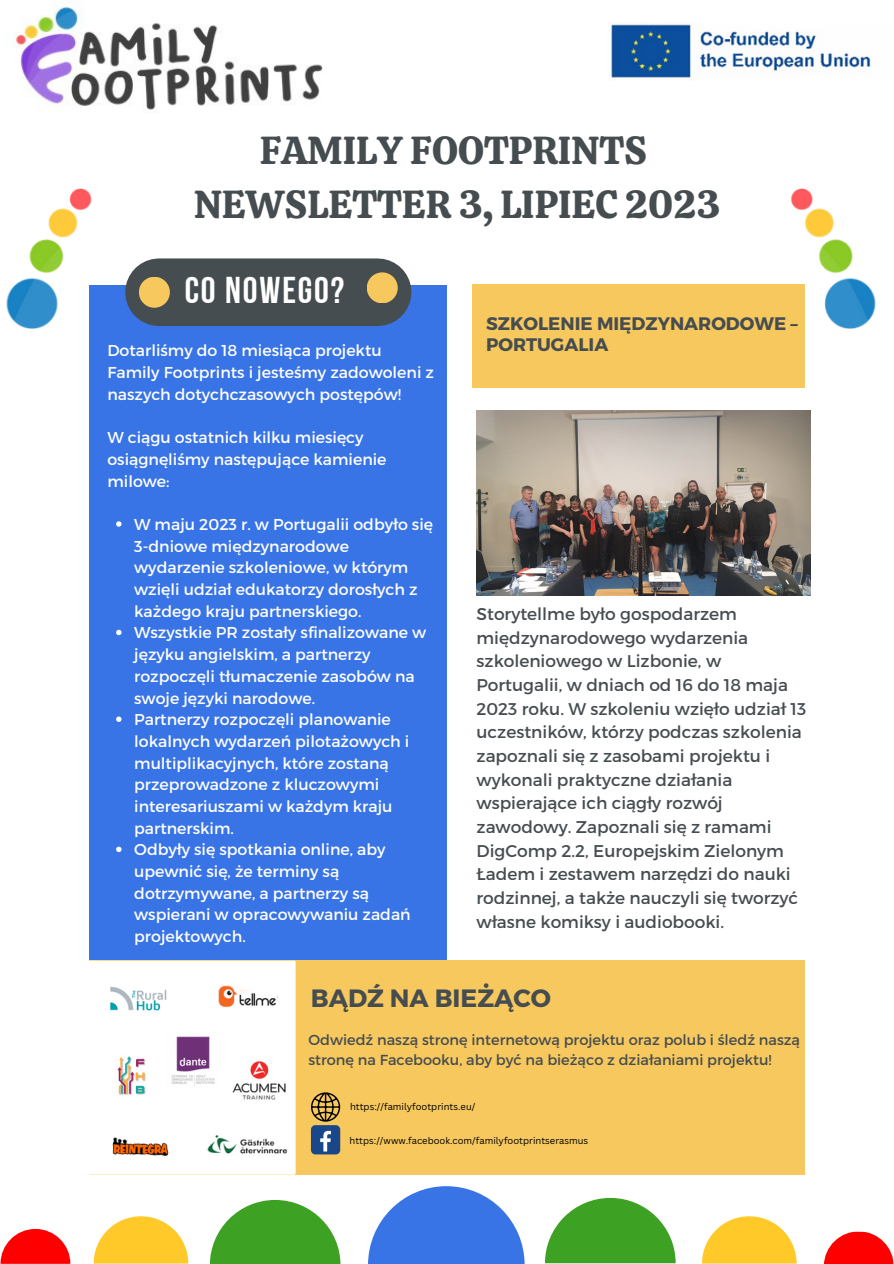
<style>
.page{position:relative;width:894px;height:1264px;background:#fff}
.page>*{position:absolute;margin:0;border:0;box-sizing:border-box;transform-origin:0 0}
.t1{font:38.85px "Calistoga";color:#464d50}
.t2{font:37.2px "Bebas Neue Cyrillic";letter-spacing:.05em;color:#fff}
.t3{font:700 25.05px "Montserrat";color:#464d50}
.t4{font:700 18.15px/21.3px "Montserrat";color:#464d50}
.t5{font:16.95px/23.7px "Montserrat";color:#464d50}
.t6{font:15.75px/21.8px "Montserrat";color:#fff}
.t7{font:14.55px/20.2px "Montserrat";color:#464d50}
.t8{font:9.45px "Canva Sans";color:#000}
</style>
<div class="page">
<div style="left:89px;top:285px;width:358px;height:675px;background:#3974e6"></div>
<div style="left:89px;top:960px;width:715px;height:215px;background:#f7c85d"></div>
<div style="left:472px;top:285px;width:332px;height:103px;background:#f7c85d"></div>
<div style="left:159px;top:258px;width:218px;height:68px;background:#464d50"></div>
<div style="left:366px;top:272px;width:31px;height:31px;background:#f7c85d;border-radius:50%"></div>
<svg style="left:1px;top:1228px;width:69px;height:35px"></svg>
<svg style="left:94px;top:1216px;width:94px;height:47px"></svg>
<svg style="left:210px;top:1200px;width:130px;height:63px"></svg>
<svg style="left:368px;top:1186px;width:156px;height:77px"></svg>
<svg style="left:545px;top:1197px;width:130px;height:66px"></svg>
<svg style="left:702px;top:1216px;width:94px;height:47px"></svg>
<svg style="left:824px;top:1231px;width:69px;height:32px"></svg>
<img style="left:12px;top:2px;width:311px;height:109px">
<img style="left:611px;top:24px;width:260px;height:54px">
<img style="left:6px;top:188px;width:223px;height:141px">
<img style="left:653px;top:188px;width:223px;height:183px">
<svg style="left:311px;top:1092px;width:29px;height:29px"></svg>
<div style="left:311px;top:1125px;width:29px;height:29px;background:#1a4789;border-radius:4px"></div>
<svg style="left:320px;top:1130px;width:11px;height:21px"></svg>
<div style="left:89px;top:960px;width:206px;height:214px;background:#fff"></div>
<img style="left:105px;top:977px;width:67px;height:43px">
<img style="left:211px;top:977px;width:77px;height:41px">
<img style="left:107px;top:1125px;width:70px;height:38px">
<img style="left:110px;top:1052px;width:44px;height:51px">
<img style="left:166px;top:1031px;width:51px;height:57px">
<img style="left:229px;top:1057px;width:60px;height:49px">
<img style="left:197px;top:1122px;width:96px;height:44px">
<img style="left:476px;top:411px;width:333px;height:184px">
<svg style="left:116px;top:521px;width:5px;height:5px"></svg>
<svg style="left:116px;top:629px;width:5px;height:6px"></svg>
<svg style="left:116px;top:716px;width:5px;height:6px"></svg>
<svg style="left:116px;top:846px;width:5px;height:6px"></svg>
<p class="t1" style="left:260px;top:125px;width:389px">FAMILY FOOTPRINTS</p>
<p class="t1" style="left:194px;top:179px;width:528px">NEWSLETTER 3, LIPIEC 2023</p>
<p class="t2" style="left:185px;top:275px;width:161px">CO NOWEGO?</p>
<p class="t6" style="left:107px;top:339px;width:328px">Dotarliśmy do 18 miesiąca projektu<br>Family Footprints i jesteśmy zadowoleni z naszych dotychczasowych postępów!</p>
<p class="t6" style="left:107px;top:426px;width:280px">W ciągu ostatnich kilku miesięcy osiągnęliśmy następujące kamienie milowe:</p>
<p class="t6" style="left:134px;top:512px;width:300px">W maju 2023 r. w Portugalii odbyło się 3-dniowe międzynarodowe wydarzenie szkoleniowe, w którym wzięli udział edukatorzy dorosłych z każdego kraju partnerskiego.</p>
<p class="t6" style="left:134px;top:621px;width:293px">Wszystkie PR zostały sfinalizowane w języku angielskim, a partnerzy rozpoczęli tłumaczenie zasobów na swoje języki narodowe.</p>
<p class="t6" style="left:134px;top:708px;width:276px">Partnerzy rozpoczęli planowanie lokalnych wydarzeń pilotażowych i multiplikacyjnych, które zostaną przeprowadzone z kluczowymi interesariuszami w każdym kraju partnerskim.</p>
<p class="t6" style="left:134px;top:838px;width:278px">Odbyły się spotkania online, aby upewnić się, że terminy są dotrzymywane, a partnerzy są wspierani w opracowywaniu zadań projektowych.</p>
<p class="t4" style="left:486px;top:311px;width:313px">SZKOLENIE MIĘDZYNARODOWE –<br>PORTUGALIA</p>
<p class="t5" style="left:476px;top:601px;width:331px">Storytellme było gospodarzem międzynarodowego wydarzenia szkoleniowego w Lizbonie, w Portugalii, w dniach od 16 do 18 maja 2023 roku. W szkoleniu wzięło udział 13 uczestników, którzy podczas szkolenia zapoznali się z zasobami projektu i wykonali praktyczne działania wspierające ich ciągły rozwój zawodowy. Zapoznali się z ramami DigComp 2.2, Europejskim Zielonym Ładem i zestawem narzędzi do nauki rodzinnej, a także nauczyli się tworzyć własne komiksy i audiobooki.</p>
<p class="t3" style="left:311px;top:981px;width:241px">BĄDŹ NA BIEŻĄCO</p>
<p class="t7" style="left:308px;top:1029px;width:493px">Odwiedź naszą stronę internetową projektu oraz polub i śledź naszą stronę na Facebooku, aby być na bieżąco z działaniami projektu!</p>
<p class="t8" style="left:350px;top:1100px;width:127px">https://familyfootprints.eu/</p>
<p class="t8" style="left:349px;top:1133px;width:240px">https://www.facebook.com/familyfootprintserasmus</p>
</div>
